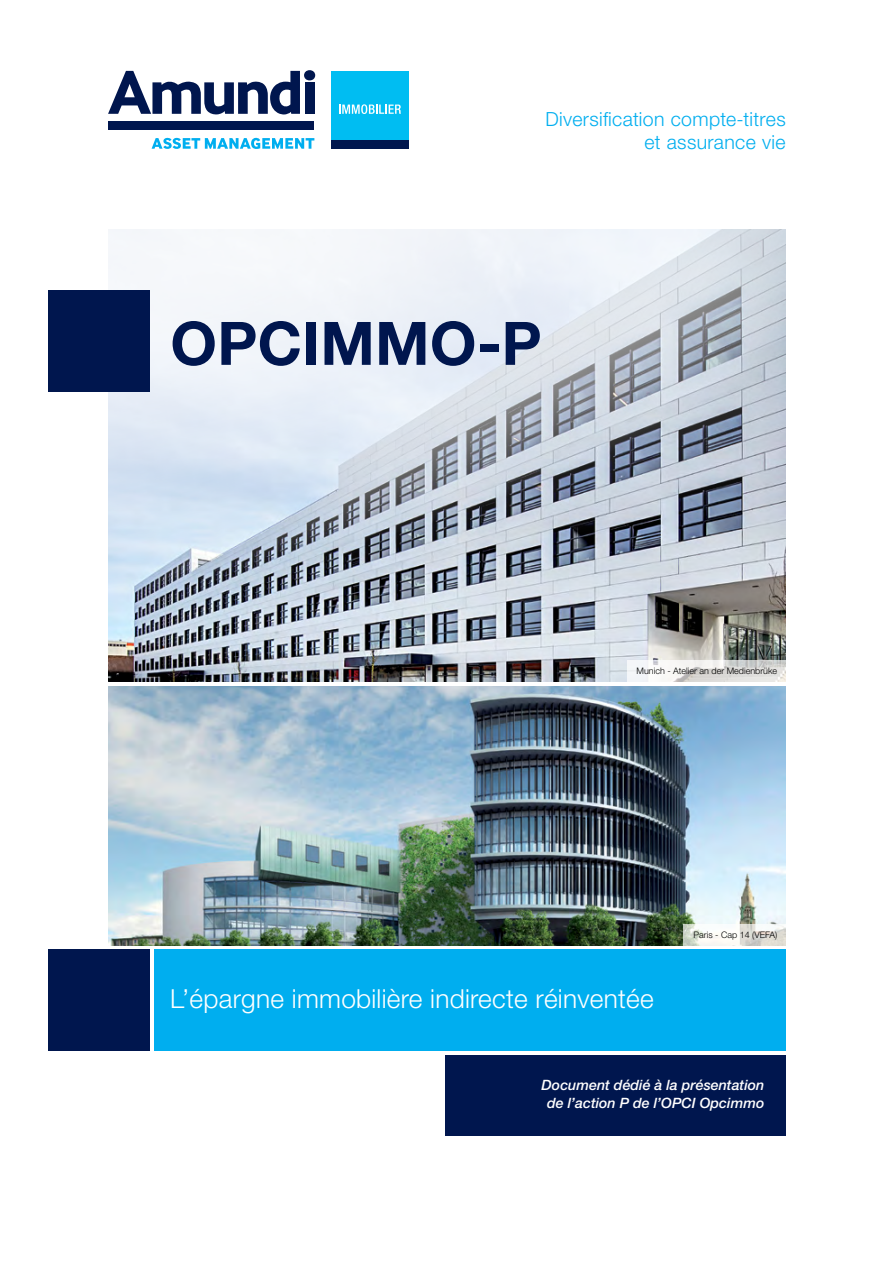
<style>
.page{position:relative;width:893px;height:1263px;background:#fff}
.page>*{position:absolute;margin:0;border:0;box-sizing:border-box;transform-origin:0 0}
.t1{font:700 60px "Helvetica Neue LT";letter-spacing:.005em;color:#00164e}
.t2{font:300 26.25px "Helvetica Neue LT";letter-spacing:.01em;color:#fff}
.t3{font:300 19.5px/23.4px "Helvetica Neue LT";letter-spacing:.02em;color:#00aeef;text-align:right}
.t4{font:italic 500 14.25px/18px "Helvetica Neue LT";color:#fff;text-align:center}
.t5{font:300 9px "Helvetica Neue LT Std";color:#000}
</style>
<div class="page">
<img style="left:108px;top:686px;width:678px;height:259px">
<img style="left:108px;top:658px;width:678px;height:24px">
<svg style="left:48px;top:70px;width:738px;height:588px"></svg>
<div style="left:154px;top:950px;width:632px;height:101px;background:#00aeef"></div>
<div style="left:48px;top:291px;width:101px;height:101px;background:#00164e"></div>
<div style="left:48px;top:950px;width:101px;height:101px;background:#00164e"></div>
<div style="left:445px;top:1055px;width:341px;height:80px;background:#00164e"></div>
<div style="left:108px;top:122px;width:206px;height:8px;background:#00164e"></div>
<svg style="left:108px;top:71px;width:192px;height:44px"></svg>
<div style="left:304px;top:70px;width:11px;height:10px;background:#00164e;border-radius:50%"></div>
<div style="left:305px;top:82px;width:9px;height:32px;background:#00164e"></div>
<svg style="left:152px;top:138px;width:162px;height:12px"></svg>
<div style="left:331px;top:71px;width:78px;height:70px;background:#00bdf2"></div>
<div style="left:331px;top:141px;width:78px;height:8px;background:#00164e"></div>
<svg style="left:339px;top:104px;width:62px;height:10px"></svg>
<svg style="left:627px;top:661px;width:159px;height:21px"></svg>
<svg style="left:683px;top:924px;width:103px;height:21px"></svg>
<h3 class="t3" style="left:545px;top:106px;width:242px">Diversification compte-titres et assurance vie</h3>
<h1 class="t1" style="left:170px;top:306px;width:373px">OPCIMMO-P</h1>
<p class="t5" style="left:636px;top:665px;width:142px">Munich - Atelier an der Medienbrüke</p>
<p class="t5" style="left:693px;top:929px;width:85px">Paris - Cap 14 (VEFA)</p>
<h2 class="t2" style="left:170px;top:983px;width:485px">L’épargne immobilière indirecte réinventée</h2>
<p class="t4" style="left:542px;top:1076px;width:224px">Document dédié à la présentation de l’action P de l’OPCI Opcimmo</p>
</div>
